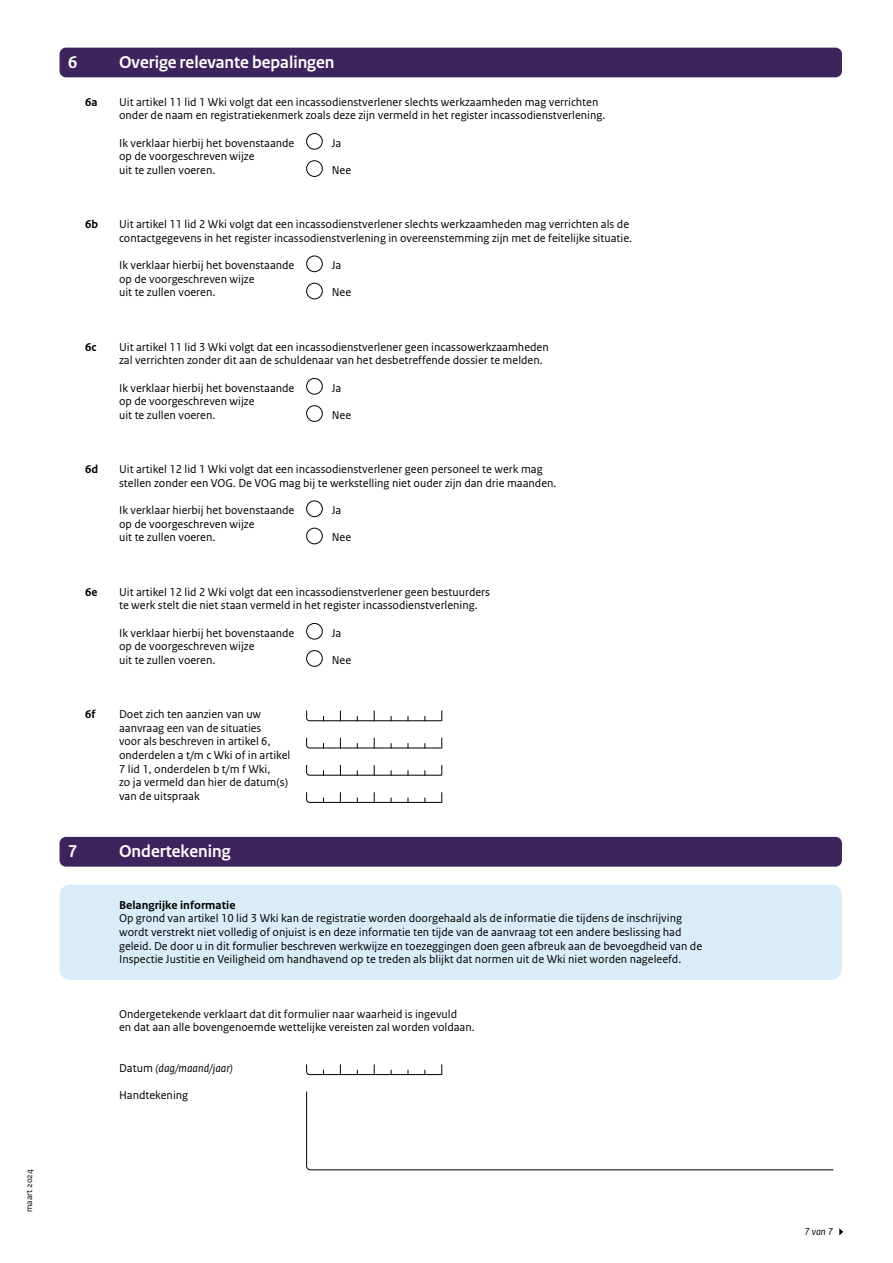
<style>
.page{position:relative;width:893px;height:1263px;background:#fff}
.page>*{position:absolute;margin:0;border:0;box-sizing:border-box;transform-origin:0 0}
.Kop_wit{font:700 18px "Rijksoverheid Sans Heading";color:#fff}
.Tekst_invulkaders_vragen_met_cijfer_of_l{font:12px/13.6px "Rijksoverheid Sans Text";color:#000}
.Tekst_invulkaders_witregel{font:12px/13.6px "Rijksoverheid Sans Text";color:#000}
.Tekst_invulkaders{font:12px/13.6px "Rijksoverheid Sans Text";color:#000}
.Tussenkop_H3{font:700 12px "Rijksoverheid Sans Text";color:#000}
.Tekst_invulkaders-2{font:italic 12px "Rijksoverheid Sans Text";color:#000}
.Tekst_invulkaders_vragen_met_cijfer_of_l-2{font:700 12px "Rijksoverheid Sans Text";color:#000}
.t1{font:italic 10.5px "Rijksoverheid Sans Text";color:#000}
.t2{font:9px "Rijksoverheid Sans Text";color:#000}
.s1{font-style:normal}
</style>
<div class="page">
<svg style="left:839px;top:1228px;width:4px;height:7px"></svg>
<div style="left:306px;top:160px;width:17px;height:17px;border:1px solid #000;border-radius:50%"></div>
<div style="left:306px;top:133px;width:17px;height:17px;border:1px solid #000;border-radius:50%"></div>
<div style="left:306px;top:283px;width:17px;height:16px;border:1px solid #000;border-radius:50%"></div>
<div style="left:306px;top:256px;width:17px;height:16px;border:1px solid #000;border-radius:50%"></div>
<div style="left:306px;top:405px;width:17px;height:17px;border:1px solid #000;border-radius:50%"></div>
<div style="left:306px;top:378px;width:17px;height:17px;border:1px solid #000;border-radius:50%"></div>
<div style="left:306px;top:528px;width:17px;height:16px;border:1px solid #000;border-radius:50%"></div>
<div style="left:306px;top:500px;width:17px;height:17px;border:1px solid #000;border-radius:50%"></div>
<div style="left:306px;top:650px;width:17px;height:17px;border:1px solid #000;border-radius:50%"></div>
<div style="left:306px;top:623px;width:17px;height:16px;border:1px solid #000;border-radius:50%"></div>
<div style="left:60px;top:884px;width:782px;height:96px;background:#d9ecf8;border-radius:11px"></div>
<div style="left:60px;top:48px;width:782px;height:29px;background:#3e245d;border-radius:6px"></div>
<div style="left:60px;top:837px;width:782px;height:30px;background:#3e245d;border-radius:6px"></div>
<svg style="left:306px;top:710px;width:136px;height:12px"></svg>
<svg style="left:306px;top:737px;width:136px;height:12px"></svg>
<svg style="left:306px;top:765px;width:136px;height:11px"></svg>
<svg style="left:306px;top:792px;width:136px;height:11px"></svg>
<svg style="left:306px;top:1064px;width:136px;height:11px"></svg>
<svg style="left:306px;top:1091px;width:528px;height:80px"></svg>
<p class="t2" style="left:24px;top:1212px;width:45px;rotate:-90deg">maart 2024</p>
<h1 class="Kop_wit" style="left:68px;top:52px;width:11px">6</h1>
<h1 class="Kop_wit" style="left:119px;top:52px;width:217px">Overige relevante bepalingen</h1>
<p class="Tekst_invulkaders_vragen_met_cijfer_of_l-2" style="left:85px;top:95px;width:14px">6a</p>
<p class="Tekst_invulkaders_vragen_met_cijfer_of_l" style="left:119px;top:95px;width:488px">Uit artikel 11 lid 1 Wki volgt dat een incassodienstverlener slechts werkzaamheden mag verrichten onder de naam en registratiekenmerk zoals deze zijn vermeld in het register incassodienstverlening.</p>
<p class="Tekst_invulkaders_witregel" style="left:119px;top:136px;width:177px">Ik verklaar hierbij het bovenstaande op de voorgeschreven wijze<br>uit te zullen voeren.</p>
<p class="Tekst_invulkaders" style="left:332px;top:136px;width:11px">Ja</p>
<p class="Tekst_invulkaders" style="left:332px;top:163px;width:21px">Nee</p>
<p class="Tekst_invulkaders_vragen_met_cijfer_of_l-2" style="left:85px;top:218px;width:15px">6b</p>
<p class="Tekst_invulkaders_vragen_met_cijfer_of_l" style="left:119px;top:218px;width:514px">Uit artikel 11 lid 2 Wki volgt dat een incassodienstverlener slechts werkzaamheden mag verrichten als de contactgegevens in het register incassodienstverlening in overeenstemming zijn met de feitelijke situatie.</p>
<p class="Tekst_invulkaders_witregel" style="left:119px;top:259px;width:177px">Ik verklaar hierbij het bovenstaande op de voorgeschreven wijze<br>uit te zullen voeren.</p>
<p class="Tekst_invulkaders" style="left:332px;top:259px;width:11px">Ja</p>
<p class="Tekst_invulkaders" style="left:332px;top:286px;width:21px">Nee</p>
<p class="Tekst_invulkaders_vragen_met_cijfer_of_l-2" style="left:85px;top:340px;width:13px">6c</p>
<p class="Tekst_invulkaders_vragen_met_cijfer_of_l" style="left:119px;top:340px;width:431px">Uit artikel 11 lid 3 Wki volgt dat een incassodienstverlener geen incassowerkzaamheden zal verrichten zonder dit aan de schuldenaar van het desbetreffende dossier te melden.</p>
<p class="Tekst_invulkaders_witregel" style="left:119px;top:381px;width:177px">Ik verklaar hierbij het bovenstaande op de voorgeschreven wijze<br>uit te zullen voeren.</p>
<p class="Tekst_invulkaders" style="left:332px;top:381px;width:11px">Ja</p>
<p class="Tekst_invulkaders" style="left:332px;top:408px;width:21px">Nee</p>
<p class="Tekst_invulkaders_vragen_met_cijfer_of_l-2" style="left:85px;top:463px;width:15px">6d</p>
<p class="Tekst_invulkaders_vragen_met_cijfer_of_l" style="left:119px;top:463px;width:439px">Uit artikel 12 lid 1 Wki volgt dat een incassodienstverlener geen personeel te werk mag stellen zonder een VOG. De VOG mag bij te werkstelling niet ouder zijn dan drie maanden.</p>
<p class="Tekst_invulkaders_witregel" style="left:119px;top:503px;width:177px">Ik verklaar hierbij het bovenstaande op de voorgeschreven wijze<br>uit te zullen voeren.</p>
<p class="Tekst_invulkaders" style="left:332px;top:503px;width:11px">Ja</p>
<p class="Tekst_invulkaders" style="left:332px;top:531px;width:21px">Nee</p>
<p class="Tekst_invulkaders_vragen_met_cijfer_of_l-2" style="left:85px;top:585px;width:14px">6e</p>
<p class="Tekst_invulkaders_vragen_met_cijfer_of_l" style="left:119px;top:585px;width:372px">Uit artikel 12 lid 2 Wki volgt dat een incassodienstverlener geen bestuurders te werk stelt die niet staan vermeld in het register incassodienstverlening.</p>
<p class="Tekst_invulkaders_witregel" style="left:119px;top:626px;width:177px">Ik verklaar hierbij het bovenstaande op de voorgeschreven wijze<br>uit te zullen voeren.</p>
<p class="Tekst_invulkaders" style="left:332px;top:626px;width:11px">Ja</p>
<p class="Tekst_invulkaders" style="left:332px;top:653px;width:21px">Nee</p>
<p class="Tekst_invulkaders_vragen_met_cijfer_of_l-2" style="left:85px;top:707px;width:12px">6f</p>
<p class="Tekst_invulkaders_vragen_met_cijfer_of_l" style="left:119px;top:708px;width:173px">Doet zich ten aanzien van uw aanvraag een van de situaties<br>voor als beschreven in artikel 6, onderdelen a t/m c Wki of in artikel<br>7 lid 1, onderdelen b t/m f Wki,<br>zo ja vermeld dan hier de datum(s) van de uitspraak</p>
<h2 class="Kop_wit" style="left:68px;top:841px;width:11px">7</h2>
<h2 class="Kop_wit" style="left:119px;top:841px;width:113px">Ondertekening</h2>
<h3 class="Tussenkop_H3" style="left:119px;top:898px;width:118px">Belangrijke informatie</h3>
<p class="Tekst_invulkaders" style="left:119px;top:912px;width:585px">Op grond van artikel 10 lid 3 Wki kan de registratie worden doorgehaald als de informatie die tijdens de inschrijving wordt verstrekt niet volledig of onjuist is en deze informatie ten tijde van de aanvraag tot een andere beslissing had geleid. De door u in dit formulier beschreven werkwijze en toezeggingen doen geen afbreuk aan de bevoegdheid van de Inspectie Justitie en Veiligheid om handhavend op te treden als blijkt dat normen uit de Wki niet worden nageleefd.</p>
<p class="Tekst_invulkaders_witregel" style="left:119px;top:1007px;width:357px">Ondergetekende verklaart dat dit formulier naar waarheid is ingevuld<br>en dat aan alle bovengenoemde wettelijke vereisten zal worden voldaan.</p>
<p class="Tekst_invulkaders-2" style="left:119px;top:1061px;width:115px"><span class="s1">Datum</span> (dag/maand/jaar)</p>
<p class="Tekst_invulkaders" style="left:119px;top:1089px;width:71px">Handtekening</p>
<p class="t1" style="left:804px;top:1226px;width:30px">7 van 7</p>
</div>
